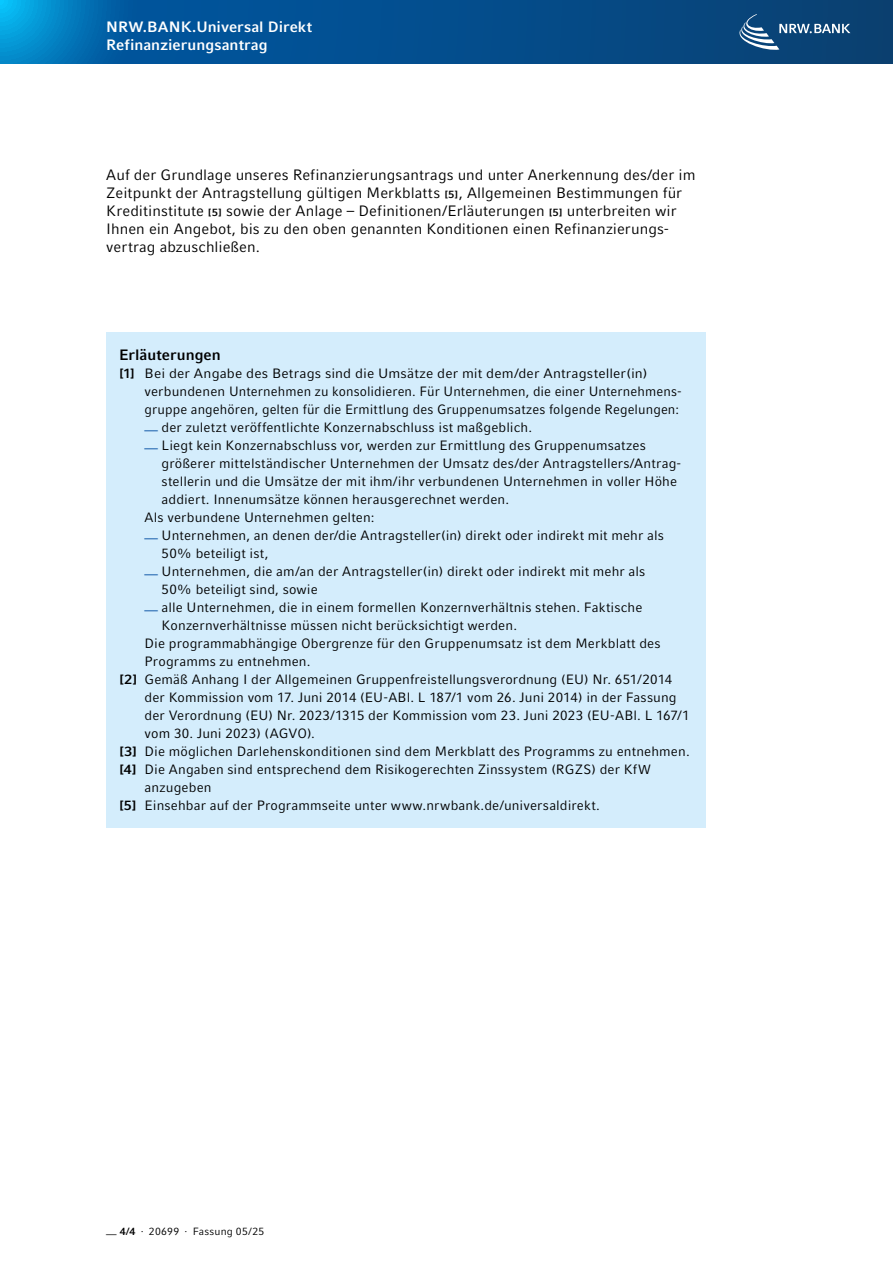
<style>
.page{position:relative;width:893px;height:1263px;background:#fff}
.page>*{position:absolute;margin:0;border:0;box-sizing:border-box;transform-origin:0 0}
.G_G_LZ{font:15px/18px "Compatil Fact LT Pro";letter-spacing:.005em;color:#000}
.t1{font:700 15px/18px "Compatil Fact LT Pro";letter-spacing:.005em;color:#fff}
.Fuss_Norm_End_Endnotentitel{font:700 15px "Compatil Fact LT Pro";color:#000}
.Fuss_Norm_End_Endnoten{font:13.5px/18px "Compatil Fact LT Pro";letter-spacing:.01em;color:#000}
.Fuss_Norm_End_Endnoten-2{font:700 13.5px "Compatil Fact LT Pro";color:#000}
.t2{font:10.5px "Compatil Fact LT Pro";letter-spacing:.025em;color:#000}
.s1{font-weight:700;font-size:10.5px}
.s2{color:#024da1}
.s3{font-weight:700}
</style>
<div class="page">
<svg style="left:0;top:0;width:893px;height:64px;background:#035392"></svg>
<svg style="left:739px;top:14px;width:111px;height:36px;background:#2f608b"></svg>
<div style="left:106px;top:333px;width:600px;height:495px;background:#d4edfc"></div>
<p class="t1" style="left:106px;top:18px;width:207px">NRW.BANK.Universal Direkt<br>Refinanzierungsantrag</p>
<p class="G_G_LZ" style="left:106px;top:165px;width:591px">Auf der Grundlage unseres Refinanzierungsantrags und unter Anerkennung des/der im Zeitpunkt der Antragstellung gültigen Merkblatts <span class="s1">[5]</span>, Allgemeinen Bestimmungen für Kreditinstitute <span class="s1">[5]</span> sowie der Anlage – Definitionen/Erläuterungen <span class="s1">[5]</span> unterbreiten wir Ihnen ein Angebot, bis zu den oben genannten Konditionen einen Refinanzierungs&shy;vertrag abzuschließen.</p>
<p class="Fuss_Norm_End_Endnotentitel" style="left:119px;top:346px;width:103px">Erläuterungen</p>
<p class="Fuss_Norm_End_Endnoten-2" style="left:119px;top:365px;width:17px">[1]</p>
<p class="Fuss_Norm_End_Endnoten" style="left:145px;top:364px;width:538px">Bei der Angabe des Betrags sind die Umsätze der mit dem/der Antragsteller(in) verbundenen Unternehmen zu konsolidieren. Fü r Unternehmen, die einer Unternehmens&shy;gruppe angehören, gelten für die Ermittlung des Gruppenumsatzes folgende Regelungen:</p>
<p class="Fuss_Norm_End_Endnoten" style="left:145px;top:418px;width:389px"><span class="s2">—</span> der zuletzt veröffentlichte Konzernabschluss ist maßgeblich.</p>
<p class="Fuss_Norm_End_Endnoten" style="left:162px;top:436px;width:521px;text-indent:-17px"><span class="s2">—</span> Liegt kein Konzernabschluss vor, werden zur Ermittlung des Gruppenumsatzes größerer mittelständischer Unternehmen der Umsatz des/der Antragstellers/Antrag&shy;stellerin und die Umsätze der mit ihm/ihr verbundenen Unternehmen in voller Höhe addiert. Innenumsätze können herausgerechnet werden.</p>
<p class="Fuss_Norm_End_Endnoten" style="left:145px;top:508px;width:231px">Als verbundene Unternehmen gelten:</p>
<p class="Fuss_Norm_End_Endnoten" style="left:162px;top:526px;width:504px;text-indent:-17px"><span class="s2">—</span> Unternehmen, an denen der/die Antragsteller(in) direkt oder indirekt mit mehr als<br>50% beteiligt ist,</p>
<p class="Fuss_Norm_End_Endnoten" style="left:162px;top:562px;width:485px;text-indent:-17px"><span class="s2">—</span> Unternehmen, die am/an der Antragsteller(in) direkt oder indirekt mit mehr als<br>50% beteiligt sind, sowie</p>
<p class="Fuss_Norm_End_Endnoten" style="left:162px;top:598px;width:482px;text-indent:-17px"><span class="s2">—</span> alle Unternehmen, die in einem formellen Konzernverhältnis stehen. Faktische<br>Konzernverhältnisse müssen nicht berücksichtigt werden.</p>
<p class="Fuss_Norm_End_Endnoten" style="left:145px;top:634px;width:518px">Die programmabhängige Obergrenze fü r den Gruppenumsatz ist dem Merkblatt des<br>Programms zu entnehmen.</p>
<p class="Fuss_Norm_End_Endnoten-2" style="left:119px;top:671px;width:20px">[2]</p>
<p class="Fuss_Norm_End_Endnoten" style="left:145px;top:670px;width:547px">Gemäß Anhang I der Allgemeinen Gruppenfreistellungsverordnung (EU) Nr. 651/2014 der Kommission vom 17. Juni 2014 (EU-ABl. L 187/1 vom 26. Juni 2014) in der Fassung der Verordnung (EU) Nr. 2023/1315 der Kommission vom 23. Juni 2023 (EU-ABl. L 167/1 vom 30. Juni 2023) (AGVO).</p>
<p class="Fuss_Norm_End_Endnoten-2" style="left:119px;top:743px;width:20px">[3]</p>
<p class="Fuss_Norm_End_Endnoten" style="left:145px;top:742px;width:547px">Die möglichen Darlehenskonditionen sind dem Merkblatt des Programms zu entnehmen.</p>
<p class="Fuss_Norm_End_Endnoten-2" style="left:119px;top:761px;width:19px">[4]</p>
<p class="Fuss_Norm_End_Endnoten" style="left:145px;top:760px;width:508px">Die Angaben sind entsprechend dem Risikogerechten Zinssystem (RGZS) der KfW anzugeben</p>
<p class="Fuss_Norm_End_Endnoten-2" style="left:119px;top:797px;width:19px">[5]</p>
<p class="Fuss_Norm_End_Endnoten" style="left:145px;top:796px;width:457px">Einsehbar auf der Programmseite unter www.nrwbank.de/universaldirekt.</p>
<p class="t2" style="left:106px;top:1225px;width:160px">— <span class="s3">4/4</span> · 20699 · Fassung 05/25</p>
</div>
